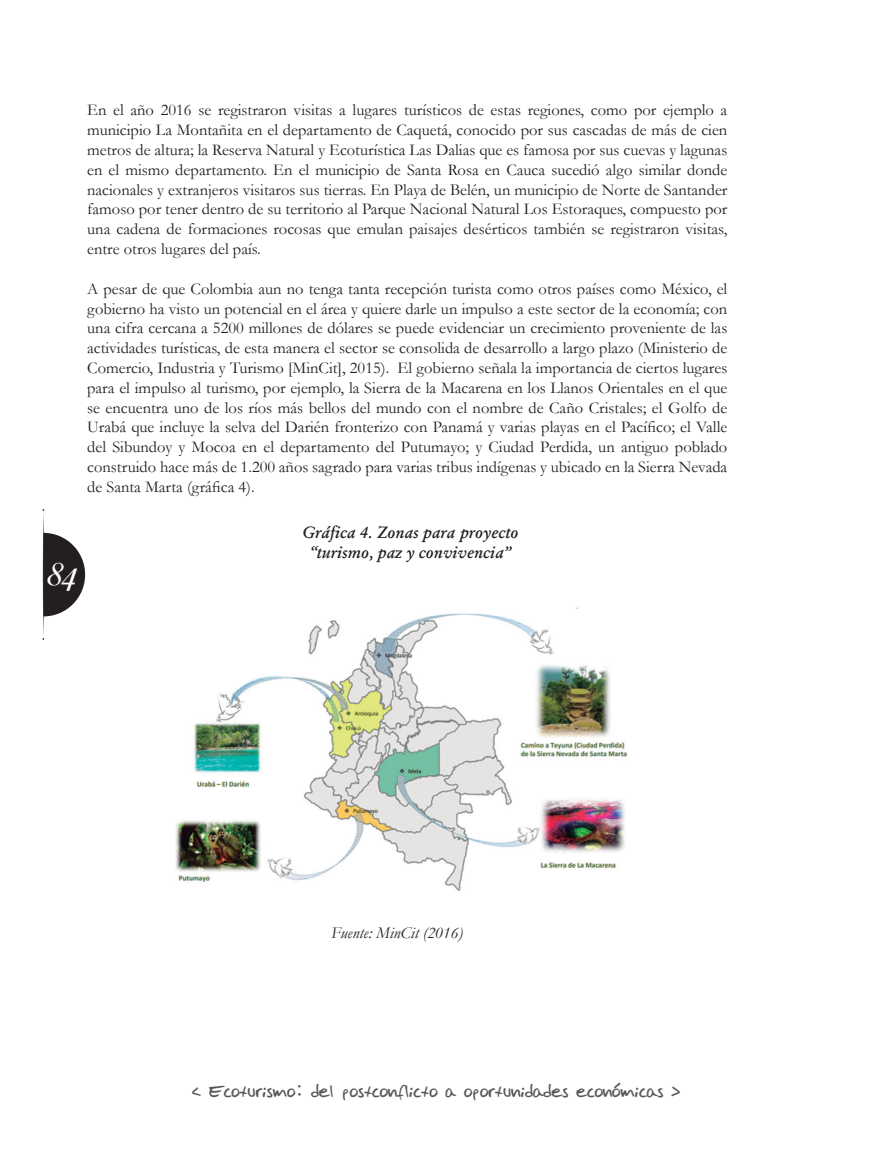
<style>
.page{position:relative;width:872px;height:1149px;background:#fff}
.page>*{position:absolute;margin:0;border:0;box-sizing:border-box;transform-origin:0 0}
.t1{font:italic 37.5px "Caslon No 540 Swa D";color:#fff}
.CT_Mercatec{font:16.5px/19.8px "Garamond";color:#231f20;text-align:justify}
.t2{font:16.5px "Jose Fernandez";color:#57585a}
.CT_Mercatec-2{font:16.5px/19.8px "Garamond Kursiv Halbfett";color:#231f20;text-align:center}
.CT_Mercatec-3{font:italic 16.5px "Garamond";color:#231f20}
</style>
<div class="page">
<svg style="left:42px;top:509px;width:43px;height:130px"></svg>
<img style="left:175px;top:607px;width:453px;height:284px">
<h1 class="t1" style="left:48px;top:552px;width:32px">84</h1>
<p class="CT_Mercatec" style="left:87px;top:100px;width:641px">En el año 2016 se registraron visitas a lugares turísticos de estas regiones, como por ejemplo a municipio La Montañita en el departamento de Caquetá, conocido por sus cascadas de más de cien metros de altura; la Reserva Natural y Ecoturística Las Dalias que es famosa por sus cuevas y lagunas en el mismo departamento. En el municipio de Santa Rosa en Cauca sucedió algo similar donde nacionales y extranjeros visitaros sus tierras. En Playa de Belén, un municipio de Norte de Santander famoso por tener dentro de su territorio al Parque Nacional Natural Los Estoraques, compuesto por una cadena de formaciones rocosas que emulan paisajes desérticos también se registraron visitas, entre otros lugares del país.</p>
<p class="CT_Mercatec" style="left:87px;top:278px;width:641px">A pesar de que Colombia aun no tenga tanta recepción turista como otros países como México, el gobierno ha visto un potencial en el área y quiere darle un impulso a este sector de la economía; con una cifra cercana a 5200 millones de dólares se puede evidenciar un crecimiento proveniente de las actividades turísticas, de esta manera el sector se consolida de desarrollo a largo plazo (Ministerio de Comercio, Industria y Turismo [MinCit], 2015). El gobierno señala la importancia de ciertos lugares para el impulso al turismo, por ejemplo, la Sierra de la Macarena en los Llanos Orientales en el que se encuentra uno de los ríos más bellos del mundo con el nombre de Caño Cristales; el Golfo de Urabá que incluye la selva del Darién fronterizo con Panamá y varias playas en el Pacífico; el Valle del Sibundoy y Mocoa en el departamento del Putumayo; y Ciudad Perdida, un antiguo poblado construido hace más de 1.200 años sagrado para varias tribus indígenas y ubicado en la Sierra Nevada de Santa Marta (gráfica 4).</p>
<p class="CT_Mercatec-2" style="left:302px;top:522px;width:218px">Gráfica 4. Zonas para proyecto “turismo, paz y convivencia”</p>
<p class="CT_Mercatec-3" style="left:331px;top:921px;width:133px">Fuente: MinCit (2016)</p>
<p class="t2" style="left:192px;top:1081px;width:489px">&lt; Ecoturismo: del postconflicto a oportunidades económicas &gt;</p>
</div>
